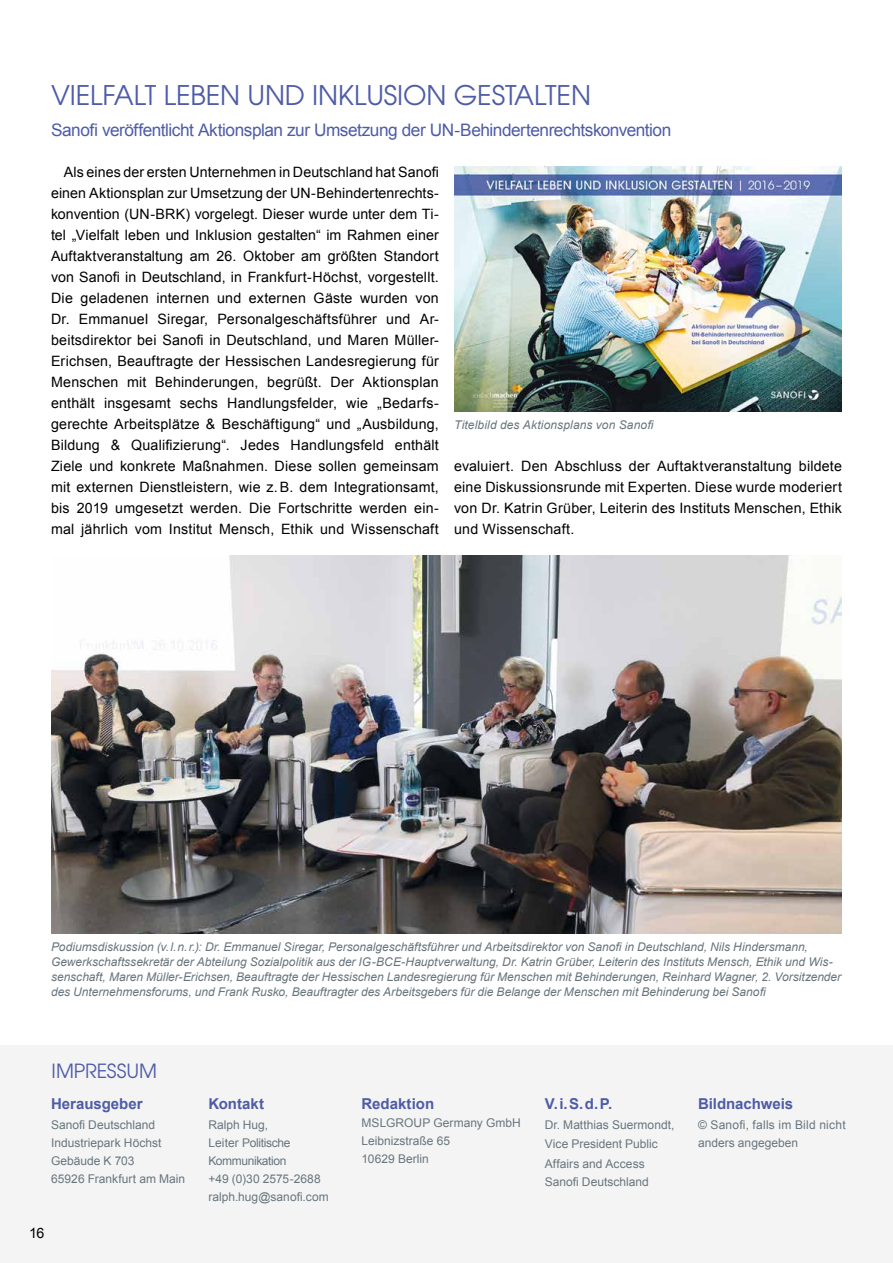
<style>
.page{position:relative;width:893px;height:1263px;background:#fff}
.page>*{position:absolute;margin:0;border:0;box-sizing:border-box;transform-origin:0 0}
.t1{font:27px "Avant Garde";letter-spacing:-.005em;color:#4e5ca7}
.t2{font:19.5px "Avant Garde";color:#4e5ca7}
.t3{font:17.25px "Arial";letter-spacing:-.025em;color:#4e5ca7}
.t4{font:700 15px "Arial";color:#4e5ca7}
.t5{font:14.25px/21px "Arial";letter-spacing:.015em;color:#000;text-align:justify}
.t6{font:italic 12px/15px "Arial";color:#68757d}
.t7{font:12px/18px "Arial";color:#68757d}
.t8{font:12px/18px "Arial";letter-spacing:.02em;color:#68757d}
</style>
<div class="page">
<div style="left:0;top:1045px;width:893px;height:218px;background:#f4f4f4"></div>
<img style="left:454px;top:167px;width:388px;height:245px">
<img style="left:51px;top:555px;width:791px;height:379px">
<h1 class="t1" style="left:51px;top:78px;width:541px">VIELFALT LEBEN UND INKLUSION GESTALTEN</h1>
<p class="t3" style="left:51px;top:118px;width:622px">Sanofi veröffentlicht Aktionsplan zur Umsetzung der UN-Behindertenrechtskonvention</p>
<p class="t5" style="left:51px;top:162px;width:389px;text-indent:13px">Als eines der ersten Unternehmen in Deutschland hat Sanofi einen Aktionsplan zur Umsetzung der UN-Behindertenrechts&shy;konvention (UN-BRK) vorgelegt. Dieser wurde unter dem Ti&shy;tel „Vielfalt leben und Inklusion gestalten“ im Rahmen einer Auftaktveranstaltung am 26. Oktober am größten Standort von Sanofi in Deutschland, in Frankfurt-Höchst, vorgestellt.<br>Die geladenen internen und externen Gäste wurden von Dr. Emmanuel Siregar, Personalgeschäftsführer und Ar&shy;beitsdirektor bei Sanofi in Deutschland, und Maren Müller-Erichsen, Beauftragte der Hessischen Landesregierung für Menschen mit Behinderungen, begrüßt. Der Aktionsplan enthält insgesamt sechs Handlungsfelder, wie „Bedarfs&shy;gerechte Arbeitsplätze &amp; Beschäftigung“ und „Ausbildung, Bildung &amp; Qualifizierung“. Jedes Handlungsfeld enthält Ziele und konkrete Maßnahmen. Diese sollen gemeinsam mit externen Dienstleistern, wie z.B. dem Integrationsamt, bis 2019 umgesetzt werden. Die Fortschritte werden ein&shy;mal jährlich vom Institut Mensch, Ethik und Wissenschaft</p>
<p class="t6" style="left:454px;top:417px;width:201px">Titelbild des Aktionsplans von Sanofi</p>
<p class="t5" style="left:454px;top:456px;width:389px">evaluiert. Den Abschluss der Auftaktveranstaltung bildete eine Diskussionsrunde mit Experten. Diese wurde moderiert von Dr. Katrin Grüber, Leiterin des Instituts Menschen, Ethik und Wissenschaft.</p>
<p class="t6" style="left:51px;top:939px;width:792px">Podiumsdiskussion (v.l.n.r.): Dr. Emmanuel Siregar, Personalgeschäftsführer und Arbeitsdirektor von Sanofi in Deutschland, Nils Hindersmann, Gewerkschaftssekretär der Abteilung Sozialpolitik aus der IG-BCE-Hauptverwaltung, Dr. Katrin Grüber, Leiterin des Instituts Mensch, Ethik und Wis&shy;senschaft, Maren Müller-Erichsen, Beauftragte der Hessischen Landesregierung für Menschen mit Behinderungen, Reinhard Wagner, 2. Vorsitzender des Unternehmensforums, und Frank Rusko, Beauftragter des Arbeitsgebers für die Belange der Menschen mit Behinderung bei Sanofi</p>
<h2 class="t2" style="left:52px;top:1058px;width:107px">IMPRESSUM</h2>
<p class="t4" style="left:51px;top:1094px;width:93px">Herausgeber</p>
<p class="t7" style="left:51px;top:1116px;width:136px">Sanofi Deutschland<br>Industriepark Höchst<br>Gebäude K 703<br>65926 Frankfurt am Main</p>
<p class="t5" style="left:29px;top:1222px;width:17px">16</p>
<p class="t4" style="left:208px;top:1094px;width:57px">Kontakt</p>
<p class="t7" style="left:208px;top:1116px;width:122px">Ralph Hug,<br>Leiter Politische<br>Kommunikation<br>+49 (0)30 2575-2688 ralph.hug@sanofi.com</p>
<p class="t4" style="left:361px;top:1094px;width:74px">Redaktion</p>
<p class="t7" style="left:361px;top:1114px;width:161px">MSLGROUP Germany GmbH<br>Leibnizstraße 65<br>10629 Berlin</p>
<p class="t4" style="left:545px;top:1094px;width:69px">V.i.S.d.P.</p>
<p class="t7" style="left:545px;top:1115px;width:131px;line-height:19.5px">Dr. Matthias Suermondt,<br>Vice President Public<br>Affairs and Access</p>
<p class="t7" style="left:545px;top:1173px;width:106px">Sanofi Deutschland</p>
<p class="t4" style="left:698px;top:1094px;width:97px">Bildnachweis</p>
<p class="t8" style="left:698px;top:1116px;width:149px">© Sanofi, falls im Bild nicht anders angegeben</p>
</div>
